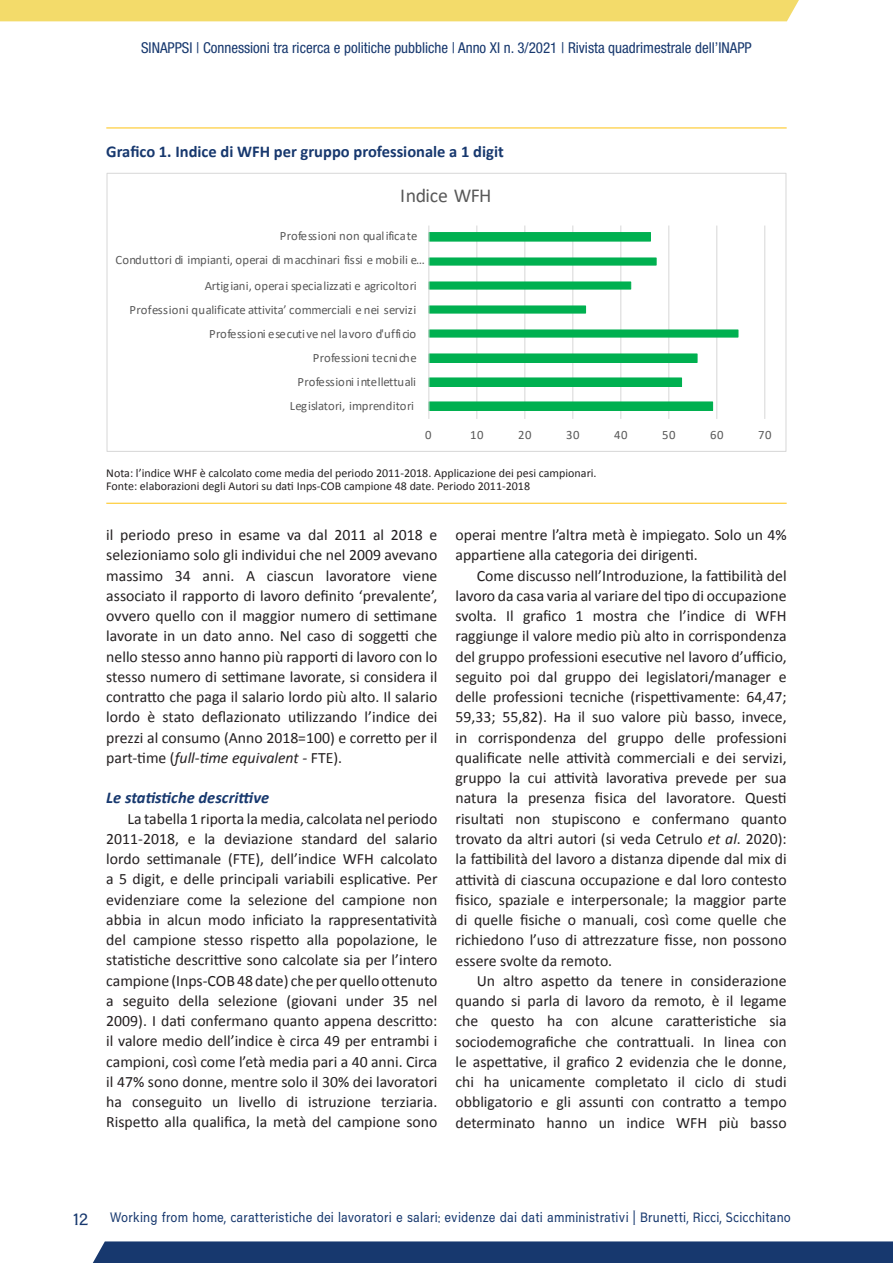
<style>
.page{position:relative;width:893px;height:1263px;background:#fff}
.page>*{position:absolute;margin:0;border:0;box-sizing:border-box;transform-origin:0 0}
.t1{font:19.8px "Calibri";letter-spacing:-.025em;color:#595959}
.t2{font:700 16.5px "Calibri";color:#17386e}
.t3{font:italic 700 16.5px "Calibri";color:#17386e}
.t4{font:16.5px "Inapp";color:#17386e}
.t5{font:15.75px/20.2px "Calibri";color:#231f20;text-align:justify}
.t6{font:condensed 15px "Helvetica Neue LT Std";color:#17386e}
.t7{font:13.5px "Inapp";letter-spacing:.01em;color:#17386e;scale:.9 1}
.t8{font:12.75px "Calibri";letter-spacing:-.005em;color:#595959}
.t9{font:12.75px "Calibri";letter-spacing:.02em;color:#595959}
.t10{font:12px/13.5px "Calibri";color:#231f20}
.s1{font-style:italic}
</style>
<div class="page">
<div style="left:92px;top:1241px;width:801px;height:22px;background:#17386e"></div>
<div style="left:0;top:0;width:799px;height:21px;background:#f3db6a"></div>
<hr style="left:476px;top:226px;width:1px;height:193px;background:#d9d9d9">
<hr style="left:524px;top:226px;width:1px;height:193px;background:#d9d9d9">
<hr style="left:572px;top:226px;width:1px;height:193px;background:#d9d9d9">
<hr style="left:620px;top:226px;width:1px;height:193px;background:#d9d9d9">
<hr style="left:668px;top:226px;width:1px;height:193px;background:#d9d9d9">
<hr style="left:716px;top:226px;width:1px;height:193px;background:#d9d9d9">
<hr style="left:764px;top:226px;width:1px;height:193px;background:#d9d9d9">
<svg style="left:429px;top:232px;width:310px;height:179px"></svg>
<hr style="left:428px;top:226px;width:1px;height:193px;background:#d9d9d9">
<div style="left:106px;top:173px;width:680px;height:279px;border:1px solid #d9d9d9"></div>
<hr style="left:106px;top:128px;width:681px;height:1px;background:#fec210">
<hr style="left:106px;top:503px;width:681px;height:1px;background:#fec210">
<p class="t6" style="left:141px;top:39px;width:612px">SINAPPSI | Connessioni tra ricerca e politiche pubbliche | Anno XI n. 3/2021 | Rivista quadrimestrale dell’INAPP</p>
<p class="t2" style="left:106px;top:140px;width:399px">Grafico 1. Indice di WFH per gruppo professionale a 1 digit</p>
<p class="t1" style="left:400px;top:182px;width:93px">Indice WFH</p>
<p class="t8" style="left:280px;top:227px;width:139px">Professioni non qualificate</p>
<p class="t8" style="left:115px;top:251px;width:311px">Conduttori di impianti, operai di macchinari fissi e mobili e…</p>
<p class="t8" style="left:205px;top:277px;width:213px">Artigiani, operai specializzati e agricoltori</p>
<p class="t8" style="left:129px;top:301px;width:288px">Professioni qualificate attivita’ commerciali e nei servizi</p>
<p class="t8" style="left:209px;top:325px;width:209px">Professioni esecutive nel lavoro d'ufficio</p>
<p class="t9" style="left:313px;top:349px;width:105px">Professioni tecniche</p>
<p class="t8" style="left:297px;top:373px;width:120px">Professioni intellettuali</p>
<p class="t8" style="left:290px;top:397px;width:126px">Legislatori, imprenditori</p>
<p class="t8" style="left:425px;top:426px;width:8px">0</p>
<p class="t8" style="left:470px;top:426px;width:15px">10</p>
<p class="t8" style="left:518px;top:426px;width:15px">20</p>
<p class="t8" style="left:566px;top:426px;width:15px">30</p>
<p class="t8" style="left:614px;top:426px;width:15px">40</p>
<p class="t8" style="left:662px;top:426px;width:15px">50</p>
<p class="t8" style="left:710px;top:426px;width:15px">60</p>
<p class="t8" style="left:758px;top:426px;width:15px">70</p>
<p class="t10" style="left:106px;top:466px;width:492px">Nota: l’indice WHF è calcolato come media del periodo 2011-2018. Applicazione dei pesi campionari.<br>Fonte: elaborazioni degli Autori su dati Inps-COB campione 48 date. Periodo 2011-2018</p>
<p class="t5" style="left:106px;top:524px;width:333px">il periodo preso in esame va dal 2011 al 2018 e selezioniamo solo gli individui che nel 2009 avevano massimo 34 anni. A ciascun lavoratore viene associato il rapporto di lavoro definito ‘prevalente’, ovvero quello con il maggior numero di settimane lavorate in un dato anno. Nel caso di soggetti che nello stesso anno hanno più rapporti di lavoro con lo stesso numero di settimane lavorate, si considera il contratto che paga il salario lordo più alto. Il salario lordo è stato deflazionato utilizzando l’indice dei prezzi al consumo (Anno 2018=100) e corretto per il part-time (<span class="s1">full-time equivalent -</span> FTE).</p>
<p class="t3" style="left:106px;top:788px;width:164px">Le statistiche descrittive</p>
<p class="t5" style="left:106px;top:807px;width:333px;text-indent:21px">La tabella 1 riporta la media, calcolata nel periodo 2011-2018, e la deviazione standard del salario lordo settimanale (FTE), dell’indice WFH calcolato a 5 digit, e delle principali variabili esplicative. Per evidenziare come la selezione del campione non abbia in alcun modo inficiato la rappresentatività del campione stesso rispetto alla popolazione, le statistiche descrittive sono calcolate sia per l’intero campione (Inps-COB 48 date) che per quello ottenuto a seguito della selezione (giovani under 35 nel 2009). I dati confermano quanto appena descritto: il valore medio dell’indice è circa 49 per entrambi i campioni, così come l’età media pari a 40 anni. Circa il 47% sono donne, mentre solo il 30% dei lavoratori ha conseguito un livello di istruzione terziaria.<br>Rispetto alla qualifica, la metà del campione sono</p>
<p class="t5" style="left:455px;top:524px;width:333px">operai mentre l’altra metà è impiegato. Solo un 4% appartiene alla categoria dei dirigenti.</p>
<p class="t5" style="left:455px;top:564px;width:333px;text-indent:21px">Come discusso nell’Introduzione, la fattibilità del lavoro da casa varia al variare del tipo di occupazione svolta. Il grafico 1 mostra che l’indice di WFH raggiunge il valore medio più alto in corrispondenza del gruppo professioni esecutive nel lavoro d’ufficio, seguito poi dal gruppo dei legislatori/manager e delle professioni tecniche (rispettivamente: 64,47; 59,33; 55,82). Ha il suo valore più basso, invece, in corrispondenza del gruppo delle professioni qualificate nelle attività commerciali e dei servizi, gruppo la cui attività lavorativa prevede per sua natura la presenza fisica del lavoratore. Questi risultati non stupiscono e confermano quanto trovato da altri autori (si veda Cetrulo <span class="s1">et al</span>. 2020): la fattibilità del lavoro a distanza dipende dal mix di attività di ciascuna occupazione e dal loro contesto fisico, spaziale e interpersonale; la maggior parte di quelle fisiche o manuali, così come quelle che richiedono l’uso di attrezzature fisse, non possono essere svolte da remoto.</p>
<p class="t5" style="left:455px;top:970px;width:333px;text-indent:21px">Un altro aspetto da tenere in considerazione quando si parla di lavoro da remoto, è il legame che questo ha con alcune caratteristiche sia sociodemografiche che contrattuali. In linea con le aspettative, il grafico 2 evidenzia che le donne, chi ha unicamente completato il ciclo di studi obbligatorio e gli assunti con contratto a tempo determinato hanno un indice WFH più basso</p>
<p class="t4" style="left:73px;top:1210px;width:17px">12</p>
<p class="t7" style="left:110px;top:1210px;width:758px">Working from home, caratteristiche dei lavoratori e salari: evidenze dai dati amministrativi | Brunetti, Ricci, Scicchitano</p>
</div>
